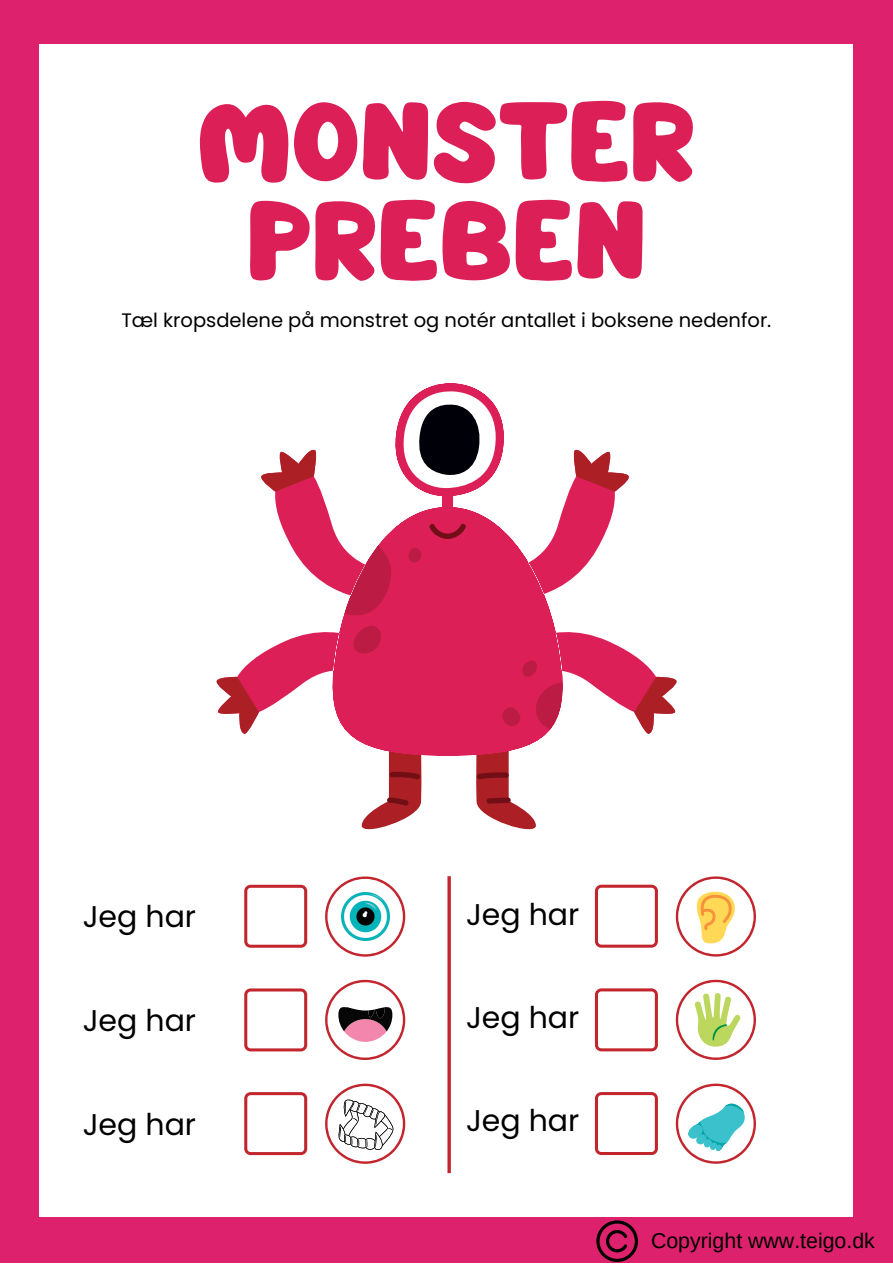
<style>
.page{position:relative;width:893px;height:1264px;background:#fff}
.page>*{position:absolute;margin:0;border:0;box-sizing:border-box;transform-origin:0 0}
.t1{font:97.35px/98.9px "Mango";color:#dc2057;text-align:center}
.t2{font:30px "Poppins";color:#000}
.t3{font:21.3px "Arimo";color:#000}
.t4{font:19.5px "Poppins";color:#000}
</style>
<div class="page">
<div style="left:0;top:0;width:892px;height:1262px;background:#dd216c"></div>
<div style="left:40px;top:44px;width:812px;height:1173px;background:#fff"></div>
<svg style="left:244px;top:884px;width:63px;height:63px"></svg>
<svg style="left:244px;top:988px;width:63px;height:63px"></svg>
<svg style="left:244px;top:1092px;width:63px;height:63px"></svg>
<svg style="left:325px;top:876px;width:80px;height:80px"></svg>
<img style="left:341px;top:892px;width:48px;height:48px">
<svg style="left:325px;top:979px;width:80px;height:80px"></svg>
<svg style="left:325px;top:1083px;width:80px;height:80px"></svg>
<svg style="left:595px;top:884px;width:63px;height:63px"></svg>
<svg style="left:595px;top:988px;width:63px;height:63px"></svg>
<svg style="left:595px;top:1092px;width:63px;height:62px"></svg>
<svg style="left:675px;top:876px;width:81px;height:80px"></svg>
<svg style="left:675px;top:979px;width:81px;height:80px"></svg>
<svg style="left:675px;top:1083px;width:81px;height:80px"></svg>
<svg style="left:447px;top:876px;width:4px;height:297px"></svg>
<svg style="left:399px;top:389px;width:101px;height:58px"></svg>
<svg style="left:216px;top:447px;width:461px;height:287px"></svg>
<svg style="left:344px;top:522px;width:219px;height:308px"></svg>
<svg style="left:596px;top:1220px;width:42px;height:41px"></svg>
<h1 class="t1" style="left:197px;top:98px;width:500px">MONSTER<br>PREBEN</h1>
<p class="t4" style="left:121px;top:307px;width:651px">Tæl kropsdelene på monstret og notér antallet i boksene nedenfor.</p>
<h2 class="t2" style="left:83px;top:895px;width:115px">Jeg har</h2>
<h2 class="t2" style="left:466px;top:893px;width:115px">Jeg har</h2>
<h2 class="t2" style="left:83px;top:999px;width:115px">Jeg har</h2>
<h2 class="t2" style="left:466px;top:996px;width:115px">Jeg har</h2>
<h2 class="t2" style="left:83px;top:1103px;width:115px">Jeg har</h2>
<h2 class="t2" style="left:466px;top:1099px;width:115px">Jeg har</h2>
<p class="t3" style="left:651px;top:1228px;width:225px">Copyright www.teigo.dk</p>
</div>
